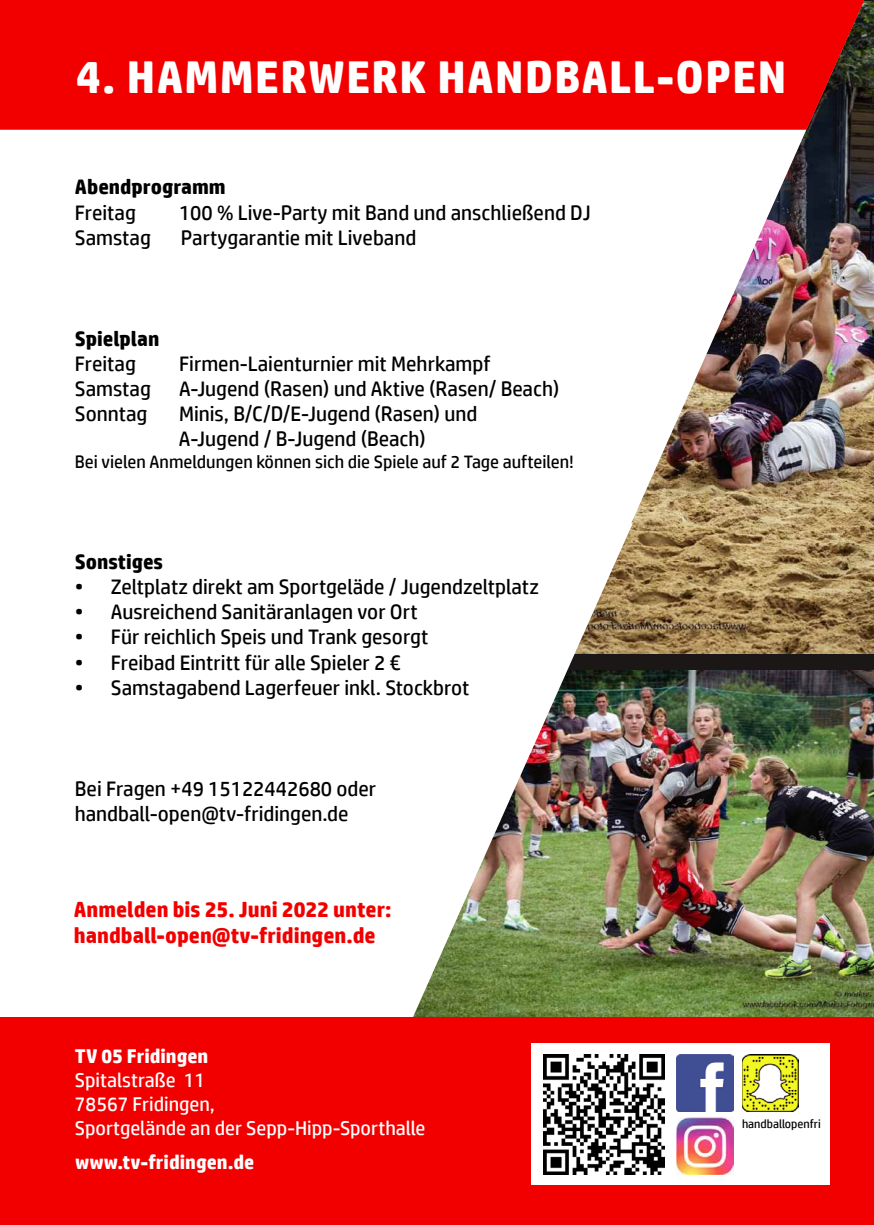
<style>
.page{position:relative;width:874px;height:1225px;background:#fff}
.page>*{position:absolute;margin:0;border:0;box-sizing:border-box;transform-origin:0 0}
.t1{font:700 46px "HP Simplified";letter-spacing:.03em;color:#fff}
.t2{font:700 22px/26.4px "HP Simplified";color:#f20000}
.t3{font:21px/25.2px "HP Simplified";color:#000}
.t4{font:700 21px/25.2px "HP Simplified";color:#000}
.t5{font:20px/24px "HP Simplified";color:#fff}
.t6{font:700 20px "HP Simplified";color:#fff}
.t7{font:18px "HP Simplified";color:#000}
.t8{font:12px "HP Simplified";color:#000}
.s1{font-weight:400}
.s2{font-weight:700}
</style>
<div class="page">
<img style="left:632px;top:670px;width:241px;height:348px">
<img style="left:632px;top:1px;width:241px;height:652px">
<img style="left:631px;top:130px;width:232px;height:401px">
<svg style="left:0;top:523px;width:632px;height:495px"></svg>
<div style="left:0;top:1018px;width:873px;height:207px;background:#f20000"></div>
<div style="left:531px;top:1043px;width:298px;height:142px;background:#fff"></div>
<img style="left:676px;top:1117px;width:57px;height:57px">
<img style="left:742px;top:1054px;width:56px;height:57px">
<img style="left:676px;top:1054px;width:56px;height:57px">
<img style="left:543px;top:1054px;width:120px;height:120px">
<div style="left:0;top:0;width:863px;height:130px;background:#f20000"></div>
<p class="t1" style="left:76px;top:50px;width:711px">4. HAMMERWERK HANDBALL-OPEN</p>
<p class="t4" style="left:75px;top:174px;width:152px">Abendprogramm<br><span class="s1">Freitag</span></p>
<p class="t3" style="left:179px;top:199px;width:413px">100 % Live-Party mit Band und anschließend DJ</p>
<p class="t3" style="left:75px;top:224px;width:77px">Samstag</p>
<p class="t3" style="left:181px;top:224px;width:237px">Partygarantie mit Liveband</p>
<p class="t4" style="left:75px;top:325px;width:86px">Spielplan<br><span class="s1">Freitag</span></p>
<p class="t3" style="left:179px;top:350px;width:313px">Firmen-Laienturnier mit Mehrkampf</p>
<p class="t3" style="left:75px;top:376px;width:77px">Samstag</p>
<p class="t3" style="left:179px;top:376px;width:381px">A-Jugend (Rasen) und Aktive (Rasen/ Beach)</p>
<p class="t3" style="left:75px;top:401px;width:74px">Sonntag</p>
<p class="t3" style="left:179px;top:401px;width:300px">Minis, B/C/D/E-Jugend (Rasen) und<br>A-Jugend / B-Jugend (Beach)</p>
<p class="t7" style="left:75px;top:451px;width:500px">Bei vielen Anmeldungen können sich die Spiele auf 2 Tage aufteilen!</p>
<p class="t4" style="left:75px;top:548px;width:90px">Sonstiges</p>
<p class="t3" style="left:75px;top:574px;width:465px">• Zeltplatz direkt am Sportgeläde / Jugendzeltplatz</p>
<p class="t3" style="left:75px;top:599px;width:344px">• Ausreichend Sanitäranlagen vor Ort</p>
<p class="t3" style="left:75px;top:624px;width:355px">• Für reichlich Speis und Trank gesorgt</p>
<p class="t3" style="left:75px;top:649px;width:327px">• Freibad Eintritt für alle Spieler 2 €</p>
<p class="t3" style="left:75px;top:674px;width:396px">• Samstagabend Lagerfeuer inkl. Stockbrot</p>
<p class="t3" style="left:75px;top:775px;width:303px">Bei Fragen +49 15122442680 oder handball-open@tv-fridingen.de</p>
<p class="t2" style="left:74px;top:895px;width:319px">Anmelden bis 25. Juni 2022 unter: handball-open@tv-fridingen.de</p>
<p class="t5" style="left:75px;top:1043px;width:352px"><span class="s2">TV 05 Fridingen<br></span>Spitalstraße 11<br>78567 Fridingen,<br>Sportgelände an der Sepp-Hipp-Sporthalle</p>
<p class="t6" style="left:75px;top:1150px;width:181px">www.tv-fridingen.de</p>
<p class="t8" style="left:741px;top:1116px;width:80px">handballopenfri</p>
</div>
